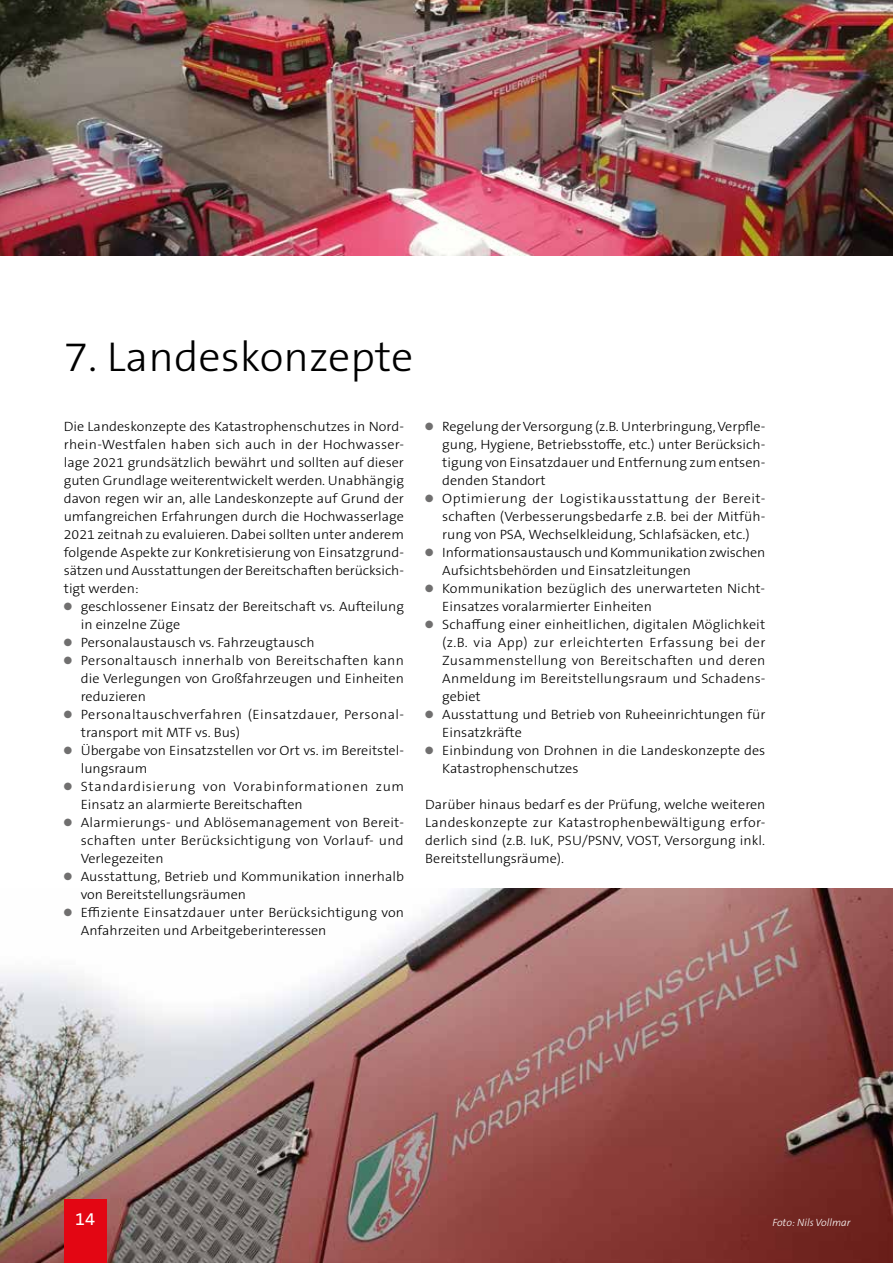
<style>
.page{position:relative;width:893px;height:1263px;background:#fff}
.page>*{position:absolute;margin:0;border:0;box-sizing:border-box;transform-origin:0 0}
.t1{font:300 42px "The Sans B W3";color:#000;scale:1.05 1}
.t2{font:18px "The Sans B W5 Plain";color:#fff}
.t3{font:300 13.5px/18px "The Sans B W3";color:#000;scale:1.05 1}
.t4{font:300 13.5px/18px "The Sans B W3";letter-spacing:.025em;color:#000;scale:1.05 1}
.t5{font:300 13.5px/18px "The Sans B W3";letter-spacing:.03em;color:#000;scale:1.05 1}
.t6{font:italic 300 10.5px "The Sans B W3";color:#fff}
.s1{color:#706f6f}
</style>
<div class="page">
<img style="left:0;top:889px;width:893px;height:374px">
<img style="left:0;top:0;width:893px;height:255px">
<div style="left:64px;top:1199px;width:42px;height:64px;background:#e30613"></div>
<h1 class="t1" style="left:64px;top:330px;width:335px">7. Landeskonzepte</h1>
<p class="t3" style="left:64px;top:417px;width:325px;text-align:justify">Die Landeskonzepte des Katastrophenschutzes in Nord&shy;rhein-Westfalen haben sich auch in der Hochwasser&shy;lage 2021 grundsätzlich bewährt und sollten auf dieser guten Grundlage weiterentwickelt werden. Unabhängig davon regen wir an, alle Landeskonzepte auf Grund der umfangreichen Erfahrungen durch die Hochwasserlage 2021 zeitnah zu evaluieren. Dabei sollten unter anderem folgende Aspekte zur Konkretisierung von Einsatzgrund&shy;sätzen und Ausstattungen der Bereitschaften berücksich&shy;tigt werden:</p>
<p class="t3" style="left:81px;top:597px;width:309px;text-indent:-17px"><span class="s1">●</span> geschlossener Einsatz der Bereitschaft vs. Aufteilung in einzelne Züge</p>
<p class="t3" style="left:64px;top:633px;width:240px"><span class="s1">●</span> Personalaustausch vs. Fahrzeugtausch</p>
<p class="t3" style="left:81px;top:651px;width:309px;text-align:justify;text-indent:-17px"><span class="s1">●</span> Personaltausch innerhalb von Bereitschaften kann die Verlegungen von Großfahrzeugen und Einheiten reduzieren</p>
<p class="t5" style="left:81px;top:705px;width:308px;text-indent:-17px"><span class="s1">●</span> Personaltauschverfahren (Einsatzdauer, Personal&shy;transport mit MTF vs. Bus)</p>
<p class="t3" style="left:81px;top:741px;width:309px;text-indent:-17px"><span class="s1">●</span> Übergabe von Einsatzstellen vor Ort vs. im Bereitstel&shy;lungsraum</p>
<p class="t4" style="left:81px;top:777px;width:309px;text-indent:-17px"><span class="s1">●</span> Standardisierung von Vorabinformationen zum<br>Einsatz an alarmierte Bereitschaften</p>
<p class="t3" style="left:81px;top:813px;width:309px;text-align:justify;text-indent:-17px"><span class="s1">●</span> Alarmierungs- und Ablösemanagement von Bereit&shy;schaften unter Berücksichtigung von Vorlauf- und Verlegezeiten</p>
<p class="t3" style="left:81px;top:867px;width:309px;text-indent:-17px"><span class="s1">●</span> Ausstattung, Betrieb und Kommunikation innerhalb von Bereitstellungsräumen</p>
<p class="t3" style="left:81px;top:903px;width:309px;text-indent:-17px"><span class="s1">●</span> Effiziente Einsatzdauer unter Berücksichtigung von<br>Anfahrzeiten und Arbeitgeberinteressen</p>
<p class="t3" style="left:442px;top:418px;width:309px;text-align:justify;text-indent:-17px"><span class="s1">●</span> Regelung der Versorgung (z.B. Unterbringung, Verpfle&shy;gung, Hygiene, Betriebsstoffe, etc.) unter Berücksich&shy;tigung von Einsatzdauer und Entfernung zum entsen&shy;denden Standort</p>
<p class="t3" style="left:442px;top:490px;width:309px;text-align:justify;text-indent:-17px"><span class="s1">●</span> Optimierung der Logistikausstattung der Bereit&shy;schaften (Verbesserungsbedarfe z.B. bei der Mitfüh&shy;rung von PSA, Wechselkleidung, Schlafsäcken, etc.)</p>
<p class="t3" style="left:442px;top:544px;width:309px;text-indent:-17px"><span class="s1">●</span> Informationsaustausch und Kommunikation zwischen<br>Aufsichtsbehörden und Einsatzleitungen</p>
<p class="t3" style="left:442px;top:580px;width:309px;text-indent:-17px"><span class="s1">●</span> Kommunikation bezüglich des unerwarteten Nicht-<br>Einsatzes voralarmierter Einheiten</p>
<p class="t3" style="left:442px;top:616px;width:309px;text-align:justify;text-indent:-17px"><span class="s1">●</span> Schaffung einer einheitlichen, digitalen Möglichkeit (z.B. via App) zur erleichterten Erfassung bei der Zusammenstellung von Bereitschaften und deren Anmeldung im Bereitstellungsraum und Schadens&shy;gebiet</p>
<p class="t3" style="left:442px;top:706px;width:309px;text-indent:-17px"><span class="s1">●</span> Ausstattung und Betrieb von Ruheeinrichtungen für<br>Einsatzkräfte</p>
<p class="t3" style="left:442px;top:742px;width:309px;text-indent:-17px"><span class="s1">●</span> Einbindung von Drohnen in die Landeskonzepte des<br>Katastrophenschutzes</p>
<p class="t3" style="left:425px;top:796px;width:325px;text-align:justify">Darüber hinaus bedarf es der Prüfung, welche weiteren Landeskonzepte zur Katastrophenbewältigung erfor&shy;derlich sind (z.B. IuK, PSU/PSNV, VOST, Versorgung inkl.<br>Bereitstellungsräume).</p>
<h2 class="t2" style="left:75px;top:1207px;width:21px">14</h2>
<p class="t6" style="left:772px;top:1216px;width:80px">Foto: Nils Vollmar</p>
</div>
